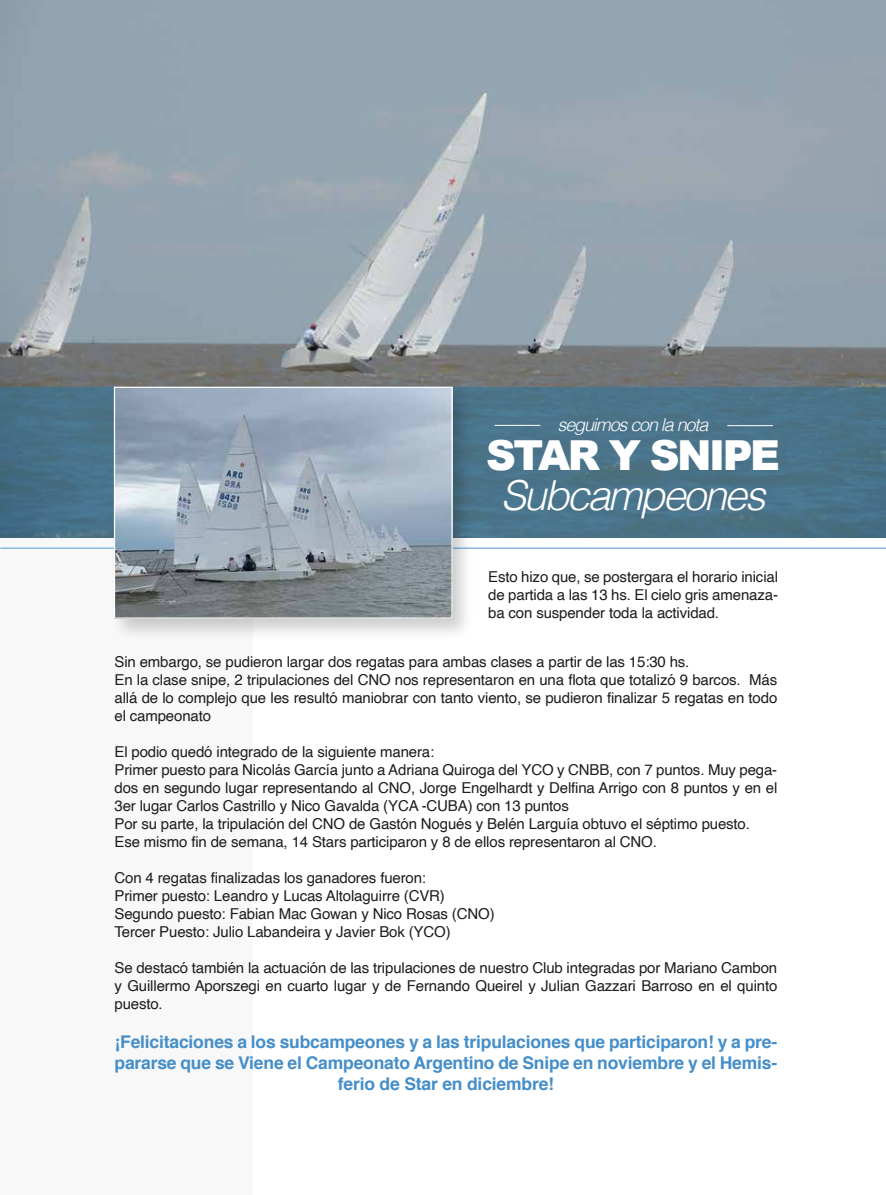
<style>
.page{position:relative;width:886px;height:1195px;background:#fff}
.page>*{position:absolute;margin:0;border:0;box-sizing:border-box;transform-origin:0 0}
.t1{font:italic 300 41.38px "Helvetica";letter-spacing:-.06em;color:#fff}
.t2{font:900 41.38px "Arial";letter-spacing:-.06em;color:#fff}
.t3{font:italic 300 17.88px "Helvetica";letter-spacing:-.06em;color:#fff}
.t4{font:700 17.5px/21px "Helvetica";letter-spacing:-.01em;color:#448ec9;text-align:center}
.t5{font:15px/18px "Helvetica";letter-spacing:-.01em;color:#1d1d1b}
</style>
<div class="page">
<div style="left:0;top:2px;width:253px;height:1192px;background:#f8f8f8"></div>
<img style="left:0;top:0;width:886px;height:387px">
<hr style="left:0;top:547px;width:886px;height:1px;background:#529ad4">
<div style="left:0;top:387px;width:886px;height:150px;background:#49738a"></div>
<img style="left:105px;top:377px;width:375px;height:257px">
<img style="left:116px;top:388px;width:335px;height:228px">
<div style="left:114px;top:386px;width:339px;height:232px;border:1px solid #fff"></div>
<hr style="left:494px;top:425px;width:46px;height:1px;background:#fff">
<hr style="left:727px;top:425px;width:46px;height:1px;background:#fff">
<p class="t3" style="left:557px;top:417px;width:152px">seguimos con la nota</p>
<h1 class="t2" style="left:486px;top:424px;width:295px">STAR Y SNIPE</h1>
<h1 class="t1" style="left:501px;top:478px;width:266px">Subcampeones</h1>
<p class="t5" style="left:488px;top:569px;width:291px;text-align:justify">Esto hizo que, se postergara el horario inicial de partida a las 13 hs. El cielo gris amenaza&shy;ba con suspender toda la actividad.</p>
<p class="t5" style="left:114px;top:653px;width:664px">Sin embargo, se pudieron largar dos regatas para ambas clases a partir de las 15:30 hs.<br>En la clase snipe, 2 tripulaciones del CNO nos representaron en una flota que totalizó 9 barcos. Más allá de lo complejo que les resultó maniobrar con tanto viento, se pudieron finalizar 5 regatas en todo el campeonato</p>
<p class="t5" style="left:114px;top:743px;width:664px">El podio quedó integrado de la siguiente manera:<br>Primer puesto para Nicolás García junto a Adriana Quiroga del YCO y CNBB, con 7 puntos. Muy pega&shy;dos en segundo lugar representando al CNO, Jorge Engelhardt y Delfina Arrigo con 8 puntos y en el 3er lugar Carlos Castrillo y Nico Gavalda (YCA -CUBA) con 13 puntos<br>Por su parte, la tripulación del CNO de Gastón Nogués y Belén Larguía obtuvo el séptimo puesto.<br>Ese mismo fin de semana, 14 Stars participaron y 8 de ellos representaron al CNO.</p>
<p class="t5" style="left:114px;top:869px;width:382px">Con 4 regatas finalizadas los ganadores fueron:<br>Primer puesto: Leandro y Lucas Altolaguirre (CVR)<br>Segundo puesto: Fabian Mac Gowan y Nico Rosas (CNO)<br>Tercer Puesto: Julio Labandeira y Javier Bok (YCO)</p>
<p class="t5" style="left:114px;top:959px;width:664px;text-align:justify">Se destacó también la actuación de las tripulaciones de nuestro Club integradas por Mariano Cambon y Guillermo Aporszegi en cuarto lugar y de Fernando Queirel y Julian Gazzari Barroso en el quinto puesto.</p>
<p class="t4" style="left:114px;top:1032px;width:664px">¡Felicitaciones a los subcampeones y a las tripulaciones que participaron! y a pre&shy;pararse que se Viene el Campeonato Argentino de Snipe en noviembre y el Hemis&shy;ferio de Star en diciembre!</p>
</div>
